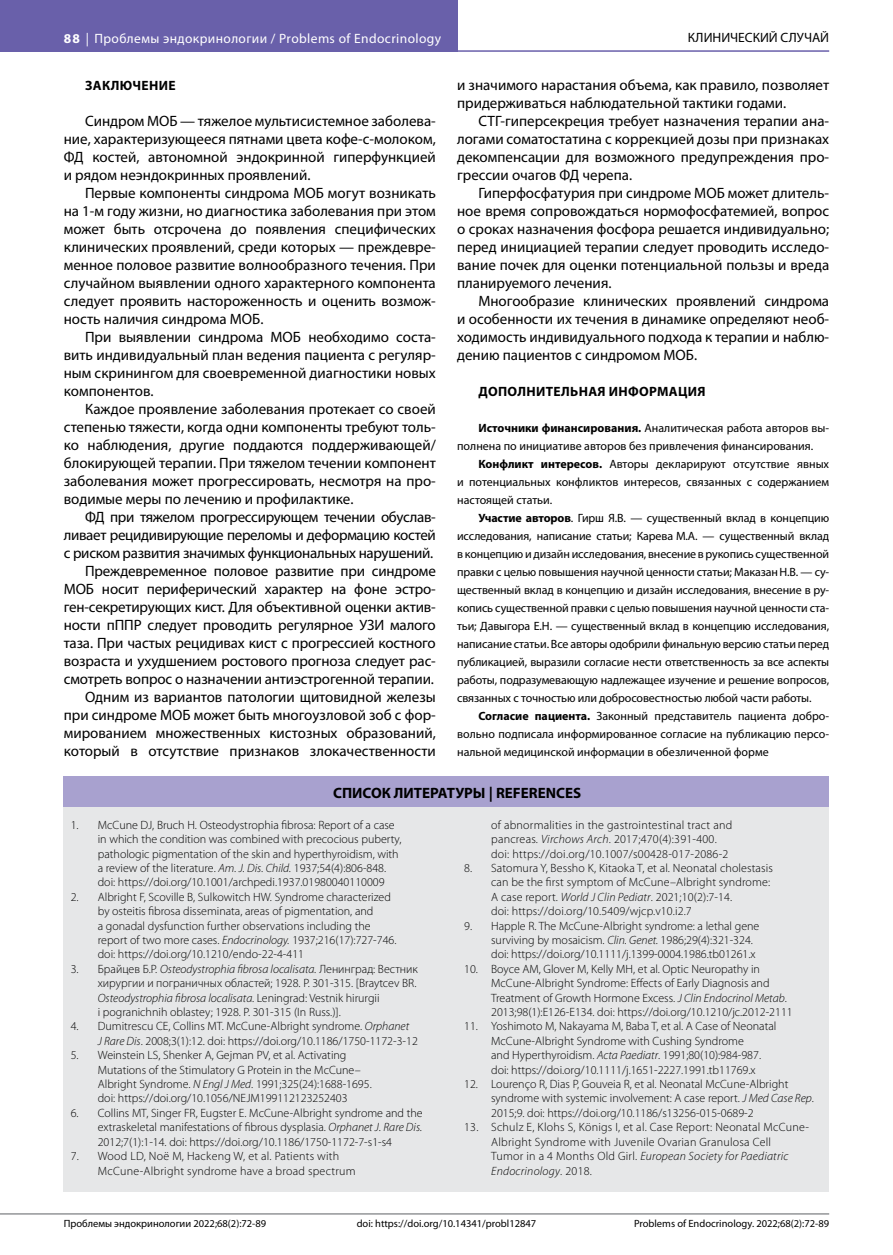
<style>
.page{position:relative;width:893px;height:1255px;background:#fff}
.page>*{position:absolute;margin:0;border:0;box-sizing:border-box;transform-origin:0 0}
.t1{font:15px/18px "Myriad Pro";letter-spacing:-.005em;color:#000;text-align:justify}
.t2{font:700 15px "Myriad Pro";color:#000}
.t3{font:13.5px "Myriad Pro";letter-spacing:.03em;color:#fff}
.t4{font:700 13.5px "Myriad Pro";letter-spacing:.025em;color:#000}
.t5{font:13.5px "Myriad Pro";color:#000}
.t6{font:300 12px/14.4px "Myriad Pro";color:#000}
.t7{font:12px/18px "Myriad Pro";color:#000;text-align:justify}
.t8{font:300 12px/14.4px "Myriad Pro";letter-spacing:.02em;color:#000}
.t9{font:10.5px "Myriad Pro";color:#000}
.s1{font-weight:700}
.s2{font-style:italic}
</style>
<div class="page">
<hr style="left:0;top:50px;width:829px;height:2px;background:#6960aa">
<hr style="left:0;top:1213px;width:829px;height:1px;background:#939598">
<div style="left:0;top:0;width:457px;height:51px;background:#6960aa"></div>
<div style="left:64px;top:807px;width:765px;height:384px;background:#e6e7e8"></div>
<div style="left:64px;top:776px;width:765px;height:31px;background:#a8a1cf"></div>
<p class="t3" style="left:64px;top:30px;width:379px"><span class="s1">88</span> | Проблемы эндокринологии / Problems of Endocrinology</p>
<p class="t5" style="left:688px;top:29px;width:143px">КЛИНИЧЕСКИЙ СЛУЧАЙ</p>
<p class="t4" style="left:85px;top:77px;width:92px">ЗАКЛЮЧЕНИЕ</p>
<p class="t1" style="left:64px;top:112px;width:374px;text-indent:21px">Синдром МОБ — тяжелое мультисистемное заболева&shy;ние, характеризующееся пятнами цвета кофе-с-молоком, ФД костей, автономной эндокринной гиперфункцией и рядом неэндокринных проявлений.</p>
<p class="t1" style="left:64px;top:184px;width:374px;text-indent:21px">Первые компоненты синдрома МОБ могут возникать на 1-м году жизни, но диагностика заболевания при этом может быть отсрочена до появления специфических клинических проявлений, среди которых — преждевре&shy;менное половое развитие волнообразного течения. При случайном выявлении одного характерного компонента следует проявить настороженность и оценить возмож&shy;ность наличия синдрома МОБ.</p>
<p class="t1" style="left:64px;top:328px;width:374px;text-indent:21px">При выявлении синдрома МОБ необходимо соста&shy;вить индивидуальный план ведения пациента с регуляр&shy;ным скринингом для своевременной диагностики новых компонентов.</p>
<p class="t1" style="left:64px;top:400px;width:374px;text-indent:21px">Каждое проявление заболевания протекает со своей степенью тяжести, когда одни компоненты требуют толь&shy;ко наблюдения, другие поддаются поддерживающей/ блокирующей терапии. При тяжелом течении компонент заболевания может прогрессировать, несмотря на про&shy;водимые меры по лечению и профилактике.</p>
<p class="t1" style="left:64px;top:508px;width:374px;text-align:right">ФД при тяжелом прогрессирующем течении обуслав&shy;ливает рецидивирующие переломы и деформацию костей с риском развития значимых функциональных нарушений.<br>Преждевременное половое развитие при синдроме МОБ носит периферический характер на фоне эстро&shy;ген-секретирующих кист. Для объективной оценки актив&shy;ности пППР следует проводить регулярное УЗИ малого таза. При частых рецидивах кист с прогрессией костного возраста и ухудшением ростового прогноза следует рас&shy;смотреть вопрос о назначении антиэстрогенной терапии.<br>Одним из вариантов патологии щитовидной железы при синдроме МОБ может быть многоузловой зоб с фор&shy;мированием множественных кистозных образований, который в отсутствие признаков злокачественности</p>
<p class="t1" style="left:457px;top:76px;width:374px">и значимого нарастания объема, как правило, позволяет придерживаться наблюдательной тактики годами.</p>
<p class="t1" style="left:457px;top:112px;width:374px;text-indent:21px">СТГ-гиперсекреция требует назначения терапии ана&shy;логами соматостатина с коррекцией дозы при признаках декомпенсации для возможного предупреждения про&shy;грессии очагов ФД черепа.</p>
<p class="t1" style="left:457px;top:184px;width:374px;text-indent:21px">Гиперфосфатурия при синдроме МОБ может длитель&shy;ное время сопровождаться нормофосфатемией, вопрос о сроках назначения фосфора решается индивидуально; перед инициацией терапии следует проводить исследо&shy;вание почек для оценки потенциальной пользы и вреда планируемого лечения.</p>
<p class="t1" style="left:457px;top:292px;width:374px;text-indent:21px">Многообразие клинических проявлений синдрома и особенности их течения в динамике определяют необ&shy;ходимость индивидуального подхода к терапии и наблю&shy;дению пациентов с синдромом МОБ.</p>
<p class="t4" style="left:478px;top:383px;width:228px">ДОПОЛНИТЕЛЬНАЯ ИНФОРМАЦИЯ</p>
<p class="t7" style="left:457px;top:419px;width:374px;text-indent:21px"><span class="s1">Источники финансирования.</span> Аналитическая работа авторов вы&shy;полнена по инициативе авторов без привлечения финансирования.</p>
<p class="t7" style="left:457px;top:455px;width:374px;text-indent:21px"><span class="s1">Конфликт интересов.</span> Авторы декларируют отсутствие явных и потенциальных конфликтов интересов, связанных с содержанием настоящей статьи.</p>
<p class="t7" style="left:457px;top:509px;width:374px;text-indent:21px"><span class="s1">Участие авторов</span>. Гирш Я.В. — существенный вклад в концепцию исследования, написание статьи; Карева М.А. — существенный вклад в концепцию и дизайн исследования, внесение в рукопись существенной правки с целью повышения научной ценности статьи; МаказанН.В. — су&shy;щественный вклад в концепцию и дизайн исследования, внесение в ру&shy;копись существенной правки с целью повышения научной ценности ста&shy;тьи; Давыгора Е.Н. — существенный вклад в концепцию исследования, написание статьи. Все авторы одобрили финальную версию статьи перед публикацией, выразили согласие нести ответственность за все аспекты работы, подразумевающую надлежащее изучение и решение вопросов, связанных с точностью или добросовестностью любой части работы.</p>
<p class="t7" style="left:457px;top:707px;width:374px;text-indent:21px"><span class="s1">Согласие пациента.</span> Законный представитель пациента добро&shy;вольно подписала информированное согласие на публикацию персо&shy;нальной медицинской информации в обезличенной форме</p>
<p class="t2" style="left:333px;top:782px;width:250px">СПИСОК ЛИТЕРАТУРЫ | REFERENCES</p>
<p class="t6" style="left:98px;top:817px;width:305px;text-indent:-27px">1. McCune DJ, Bruch H. Osteodystrophia fibrosa: Report of a case in which the condition was combined with precocious puberty, pathologic pigmentation of the skin and hyperthyroidism, with a review of the literature. <span class="s2">Am. J. Dis. Child.</span> 1937;54(4):806-848. doi: https://doi.org/10.1001/archpedi.1937.01980040110009</p>
<p class="t6" style="left:98px;top:889px;width:300px;text-indent:-27px">2. Albright F, Scoville B, Sulkowitch HW. Syndrome characterized by osteitis fibrosa disseminata, areas of pigmentation, and<br>a gonadal dysfunction further observations including the report of two more cases. <span class="s2">Endocrinology.</span> 1937;216(17):727-746. doi: https://doi.org/10.1210/endo-22-4-411</p>
<p class="t6" style="left:98px;top:961px;width:322px;text-indent:-27px">3. Брайцев Б.Р. <span class="s2">Osteodystrophia fibrosa localisata.</span> Ленинград: Вестник хирургии и пограничных областей; 1928. P. 301-315. [Braytcev BR.<br><span class="s2">Osteodystrophia fibrosa localisata.</span> Leningrad: Vestnik hirurgii<br>i pogranichnih oblastey; 1928. P. 301-315 (In Russ.)].</p>
<p class="t6" style="left:98px;top:1019px;width:322px;text-indent:-27px">4. Dumitrescu CE, Collins MT. McCune-Albright syndrome. <span class="s2">Orphanet<br>J Rare Dis</span>. 2008;3(1):12. doi: https://doi.org/10.1186/1750-1172-3-12</p>
<p class="t6" style="left:98px;top:1047px;width:275px;text-indent:-27px">5. Weinstein LS, Shenker A, Gejman PV, et al. Activating Mutations of the Stimulatory G Protein in the McCune– Albright Syndrome. <span class="s2">N Engl J Med</span>. 1991;325(24):1688-1695. doi: https://doi.org/10.1056/NEJM199112123252403</p>
<p class="t6" style="left:98px;top:1105px;width:326px;text-align:justify;text-indent:-27px">6. Collins MT, Singer FR, Eugster E. McCune-Albright syndrome and the extraskeletal manifestations of fibrous dysplasia. <span class="s2">Orphanet J. Rare Dis.<br></span>2012;7(1):1-14. doi: https://doi.org/10.1186/1750-1172-7-s1-s4</p>
<p class="t8" style="left:98px;top:1148px;width:259px;text-indent:-27px">7. Wood LD, Noë M, Hackeng W, et al. Patients with<br>McCune-Albright syndrome have a broad spectrum</p>
<p class="t8" style="left:491px;top:817px;width:243px">of abnormalities in the gastrointestinal tract and pancreas. <span class="s2">Virchows Arch</span>. 2017;470(4):391-400. doi: https://doi.org/10.1007/s00428-017-2086-2</p>
<p class="t6" style="left:491px;top:860px;width:283px;text-indent:-27px">8. Satomura Y, Bessho K, Kitaoka T, et al. Neonatal cholestasis can be the first symptom of McCune–Albright syndrome:<br>A case report. <span class="s2">World J Clin Pediatr</span>. 2021;10(2):7-14.<br>doi: https://doi.org/10.5409/wjcp.v10.i2.7</p>
<p class="t6" style="left:491px;top:918px;width:270px;text-indent:-27px">9. Happle R. The McCune-Albright syndrome: a lethal gene surviving by mosaicism. <span class="s2">Clin. Genet.</span> 1986;29(4):321-324. doi: https://doi.org/10.1111/j.1399-0004.1986.tb01261.x</p>
<p class="t6" style="left:491px;top:961px;width:303px;text-indent:-27px">10. Boyce AM, Glover M, Kelly MH, et al. Optic Neuropathy in McCune-Albright Syndrome: Effects of Early Diagnosis and Treatment of Growth Hormone Excess. <span class="s2">J Clin Endocrinol Metab</span>.<br>2013;98(1):E126-E134. doi: https://doi.org/10.1210/jc.2012-2111</p>
<p class="t6" style="left:491px;top:1019px;width:287px;text-indent:-27px">11. Yoshimoto M, Nakayama M, Baba T, et al. A Case of Neonatal McCune-Albright Syndrome with Cushing Syndrome<br>and Hyperthyroidism. <span class="s2">Acta Paediatr</span>. 1991;80(10):984-987. doi: https://doi.org/10.1111/j.1651-2227.1991.tb11769.x</p>
<p class="t6" style="left:491px;top:1076px;width:324px;text-indent:-27px">12. Lourenço R, Dias P, Gouveia R, et al. Neonatal McCune-Albright syndrome with systemic involvement: A case report. <span class="s2">J Med Case Rep</span>.<br>2015;9. doi: https://doi.org/10.1186/s13256-015-0689-2</p>
<p class="t8" style="left:491px;top:1119px;width:319px;text-indent:-27px">13. Schulz E, Klohs S, Königs I, et al. Case Report: Neonatal McCune-Albright Syndrome with Juvenile Ovarian Granulosa Cell<br>Tumor in a 4 Months Old Girl. <span class="s2">European Society for Paediatric Endocrinology</span>. 2018.</p>
<p class="t9" style="left:64px;top:1216px;width:204px">Проблемы эндокринологии 2022;68(2):72-89</p>
<p class="t9" style="left:357px;top:1216px;width:181px">doi: https://doi.org/10.14341/probl12847</p>
<p class="t9" style="left:634px;top:1216px;width:197px">Problems of Endocrinology. 2022;68(2):72-89</p>
</div>
